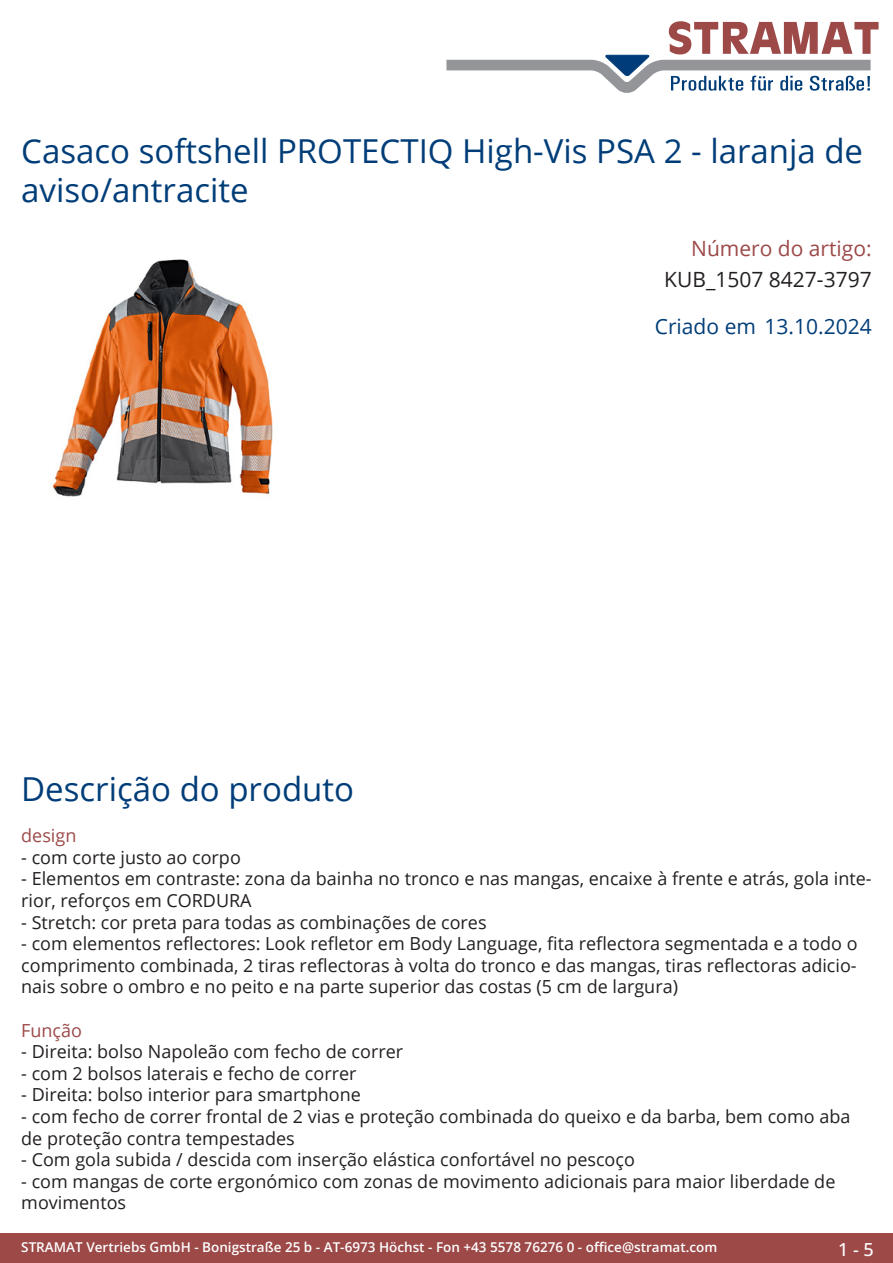
<style>
.page{position:relative;width:893px;height:1263px;background:#fff}
.page>*{position:absolute;margin:0;border:0;box-sizing:border-box;transform-origin:0 0}
.Produkttitel{font:33px/39.6px "Open Sans";color:#003d78}
.Erstellungsdatum{font:21px "Open Sans";color:#003d78}
.TechDaten_Inhalt{font:21px "Open Sans";color:#231f20}
.TechDaten_Überschrif{font:21px "Open Sans";color:#9c4948}
.Beschreibung_Text{font:18px/21.6px "Open Sans";color:#231f20}
.Beschreibung_Text-2{font:18px "Open Sans";color:#9c4948}
.t1{font:500 18px "Open Sans";color:#fff}
.t2{font:600 13.5px "Open Sans";color:#fff}
</style>
<div class="page">
<div style="left:0;top:1233px;width:893px;height:30px;background:#9c4948"></div>
<svg style="left:446px;top:21px;width:433px;height:72px"></svg>
<img style="left:52px;top:259px;width:221px;height:238px">
<p class="Produkttitel" style="left:21px;top:130px;width:843px">Casaco softshell PROTECTIQ High-Vis PSA 2 - laranja de aviso/antracite</p>
<p class="TechDaten_Überschrif" style="left:691px;top:234px;width:182px">Número do artigo:</p>
<p class="TechDaten_Inhalt" style="left:664px;top:265px;width:209px">KUB_1507 8427-3797</p>
<p class="Erstellungsdatum" style="left:655px;top:312px;width:218px">Criado em 13.10.2024</p>
<p class="Produkttitel" style="left:21px;top:768px;width:334px">Descrição do produto</p>
<p class="Beschreibung_Text-2" style="left:21px;top:823px;width:57px">design</p>
<p class="Beschreibung_Text" style="left:21px;top:846px;width:221px">- com corte justo ao corpo</p>
<p class="Beschreibung_Text" style="left:21px;top:867px;width:850px">- Elementos em contraste: zona da bainha no tronco e nas mangas, encaixe à frente e atrás, gola inte&shy;rior, reforços em CORDURA</p>
<p class="Beschreibung_Text" style="left:21px;top:911px;width:467px">- Stretch: cor preta para todas as combinações de cores</p>
<p class="Beschreibung_Text" style="left:21px;top:932px;width:838px">- com elementos reflectores: Look refletor em Body Language, fita reflectora segmentada e a todo o comprimento combinada, 2 tiras reflectoras à volta do tronco e das mangas, tiras reflectoras adicio&shy;nais sobre o ombro e no peito e na parte superior das costas (5 cm de largura)</p>
<p class="Beschreibung_Text-2" style="left:21px;top:1018px;width:62px">Função</p>
<p class="Beschreibung_Text" style="left:21px;top:1040px;width:383px">- Direita: bolso Napoleão com fecho de correr</p>
<p class="Beschreibung_Text" style="left:21px;top:1062px;width:337px">- com 2 bolsos laterais e fecho de correr</p>
<p class="Beschreibung_Text" style="left:21px;top:1083px;width:341px">- Direita: bolso interior para smartphone</p>
<p class="Beschreibung_Text" style="left:21px;top:1105px;width:831px">- com fecho de correr frontal de 2 vias e proteção combinada do queixo e da barba, bem como aba de proteção contra tempestades</p>
<p class="Beschreibung_Text" style="left:21px;top:1148px;width:615px">- Com gola subida / descida com inserção elástica confortável no pescoço</p>
<p class="Beschreibung_Text" style="left:21px;top:1170px;width:816px">- com mangas de corte ergonómico com zonas de movimento adicionais para maior liberdade de movimentos</p>
<p class="t2" style="left:21px;top:1238px;width:698px">STRAMAT Vertriebs GmbH - Bonigstraße 25 b - AT-6973 Höchst - Fon +43 5578 76276 0 - office@stramat.com</p>
<p class="t1" style="left:838px;top:1237px;width:37px">1 - 5</p>
</div>
